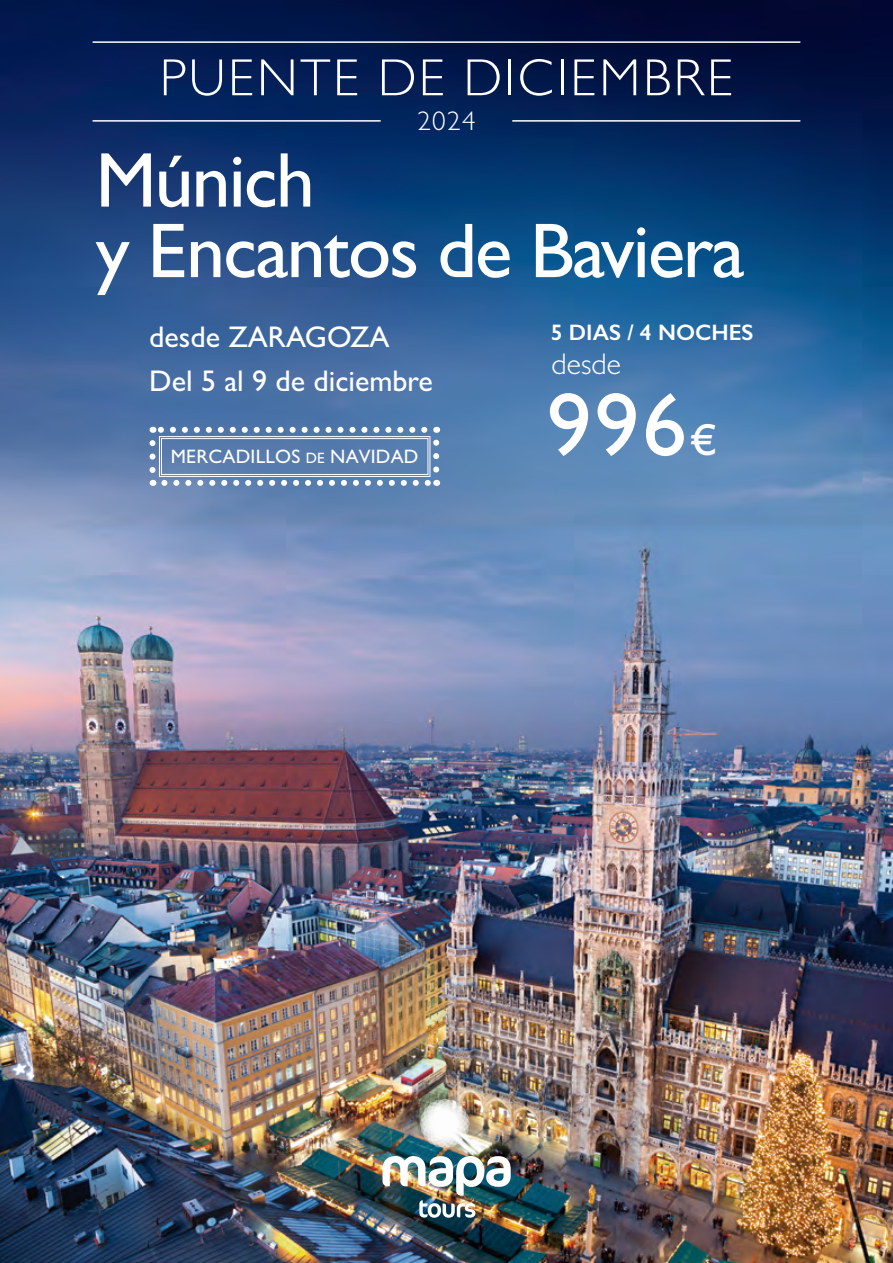
<style>
.page{position:relative;width:893px;height:1263px;background:#fff}
.page>*{position:absolute;margin:0;border:0;box-sizing:border-box;transform-origin:0 0}
.t1{font:500 90px "Gill Sans";color:#fff}
.t2{font:500 78px/70.5px "Gill Sans";letter-spacing:-.025em;color:#fff}
.t3{font:300 52.5px "Gill Sans";letter-spacing:.05em;color:#fff}
.t4{font:500 30px/44.5px "Gill Sans";color:#fff}
.t5{font:300 30px "Gill Sans";color:#fff}
.t6{font:300 27px "Gill Sans";color:#fff}
.t7{font:600 22.5px "Gill Sans";color:#fff}
.t8{font:500 19.5px "Gill Sans";letter-spacing:.01em;color:#fff}
.s1{font-size:45px}
.s2{font-size:15px}
</style>
<div class="page">
<img style="left:0;top:0;width:893px;height:1263px">
<svg style="left:421px;top:1100px;width:48px;height:47px"></svg>
<img style="left:382px;top:1156px;width:129px;height:62px">
<hr style="left:93px;top:120px;width:288px;height:2px;background:#fff">
<hr style="left:512px;top:120px;width:288px;height:2px;background:#fff">
<hr style="left:93px;top:41px;width:707px;height:2px;background:#fff">
<svg style="left:149px;top:427px;width:290px;height:59px;background:#6e8eb8"></svg>
<div style="left:161px;top:438px;width:267px;height:37px;border:1px solid #fff"></div>
<h3 class="t3" style="left:160px;top:46px;width:575px">PUENTE DE DICIEMBRE</h3>
<p class="t6" style="left:417px;top:104px;width:60px">2024</p>
<h2 class="t2" style="left:96px;top:144px;width:651px">Múnich<br>y Encantos de Baviera</h2>
<p class="t4" style="left:149px;top:314px;width:285px">desde ZARAGOZA<br>Del 5 al 9 de diciembre</p>
<h1 class="t1" style="left:547px;top:371px;width:172px">996<span class="s1">€</span></h1>
<p class="t7" style="left:551px;top:319px;width:204px">5 DIAS / 4 NOCHES</p>
<p class="t5" style="left:552px;top:346px;width:71px">desde</p>
<p class="t8" style="left:171px;top:445px;width:249px">MERCADILLOS <span class="s2">DE</span> NAVIDAD</p>
</div>
